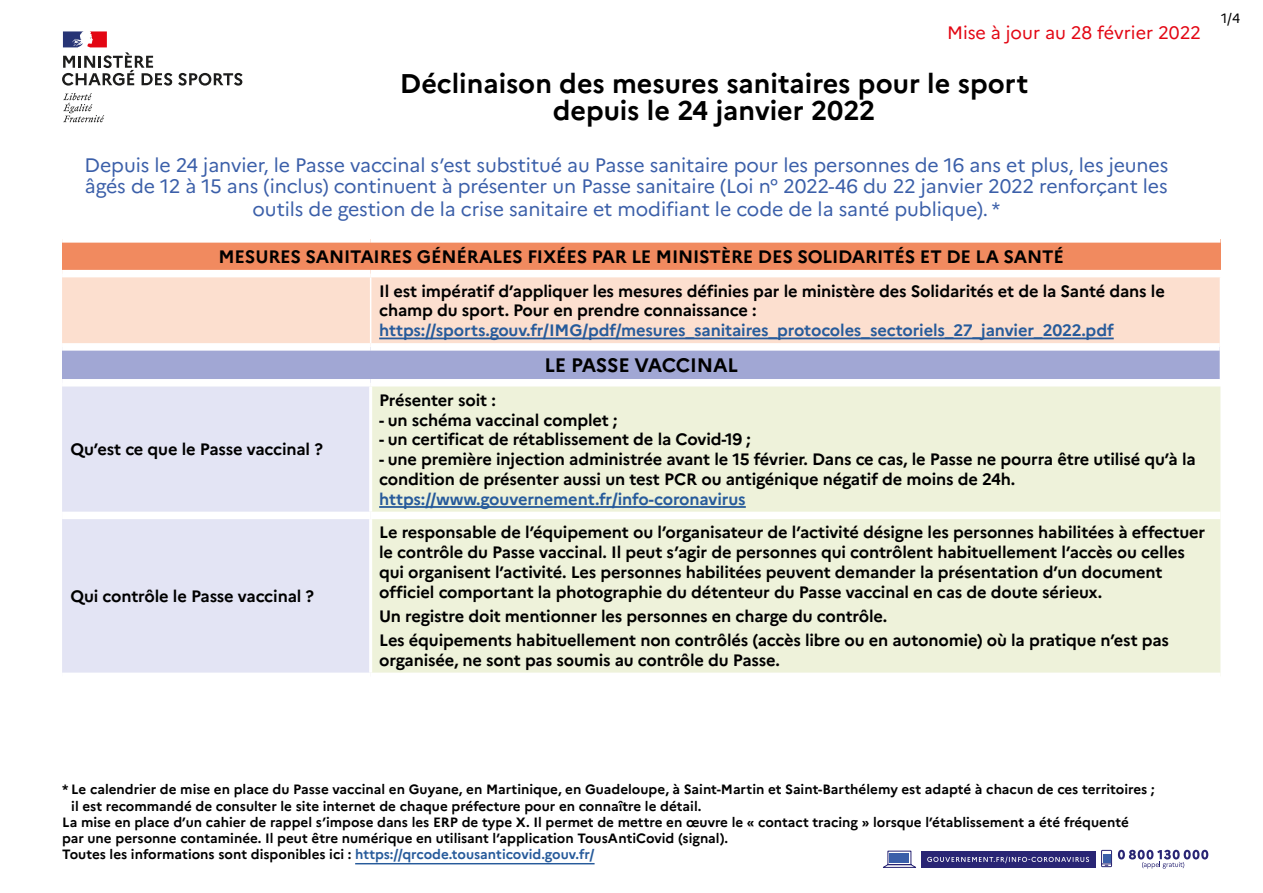
<style>
.page{position:relative;width:1263px;height:893px;background:#fff}
.page>*{position:absolute;margin:0;border:0;box-sizing:border-box;transform-origin:0 0}
.t1{font:700 27px/27px "Marianne";color:#000;text-align:center}
.t2{font:19.5px/21px "Marianne";letter-spacing:-.005em;color:#3b5fa9}
.t3{font:700 19.5px "Marianne";letter-spacing:-.01em;color:#000}
.t4{font:700 18px "Marianne";letter-spacing:-.01em;color:#000}
.t5{font:18px "Marianne";color:#e30613}
.t6{font:700 16.5px/19.8px "Marianne";letter-spacing:-.01em;color:#000}
.t7{font:700 16.5px "Marianne";letter-spacing:-.01em;color:#275b9b}
.t8{font:700 13.5px "Marianne";color:#000}
.t9{font:13.5px "Marianne";color:#000}
.s1{color:#275b9b}
</style>
<div class="page">
<svg style="left:1118px;top:850px;width:90px;height:19px"></svg>
<svg style="left:1101px;top:850px;width:11px;height:17px"></svg>
<div style="left:1103px;top:854px;width:7px;height:9px;background:#3b5fa9"></div>
<svg style="left:883px;top:850px;width:33px;height:18px"></svg>
<div style="left:890px;top:853px;width:19px;height:10px;background:#3b5fa9"></div>
<div style="left:921px;top:851px;width:174px;height:17px;background:#292574"></div>
<svg style="left:927px;top:857px;width:162px;height:6px"></svg>
<div style="left:62px;top:239px;width:1158px;height:35px;background:#f18a5f"></div>
<div style="left:62px;top:277px;width:1158px;height:66px;background:#fcdfcf"></div>
<div style="left:62px;top:347px;width:1158px;height:36px;background:#a1a7d4"></div>
<div style="left:62px;top:386px;width:307px;height:287px;background:#e3e4f4"></div>
<div style="left:372px;top:386px;width:848px;height:287px;background:#eef2da"></div>
<div style="left:62px;top:235px;width:309px;height:8px;background:#fff"></div>
<div style="left:371px;top:235px;width:849px;height:8px;background:#fff"></div>
<div style="left:62px;top:512px;width:309px;height:7px;background:#fff"></div>
<div style="left:371px;top:512px;width:849px;height:7px;background:#fff"></div>
<div style="left:62px;top:270px;width:309px;height:7px;background:#fff"></div>
<div style="left:371px;top:270px;width:850px;height:7px;background:#fff"></div>
<hr style="left:370px;top:277px;width:1px;height:66px;background:#fff">
<div style="left:62px;top:343px;width:309px;height:8px;background:#fff"></div>
<div style="left:371px;top:343px;width:849px;height:8px;background:#fff"></div>
<div style="left:62px;top:379px;width:309px;height:7px;background:#fff"></div>
<div style="left:371px;top:379px;width:850px;height:7px;background:#fff"></div>
<hr style="left:379px;top:338px;width:735px;height:1px;background:#275b9b">
<hr style="left:379px;top:506px;width:367px;height:2px;background:#275b9b">
<hr style="left:355px;top:863px;width:240px;height:1px;background:#275b9b">
<svg style="left:63px;top:93px;width:41px;height:29px"></svg>
<svg style="left:178px;top:73px;width:65px;height:13px"></svg>
<svg style="left:62px;top:31px;width:110px;height:55px"></svg>
<p class="t5" style="left:947px;top:22px;width:255px">Mise à jour au 28 février 2022</p>
<h1 class="t1" style="left:400px;top:69px;width:630px">Déclinaison des mesures sanitaires pour le sport depuis le 24 janvier 2022</h1>
<p class="t2" style="left:84px;top:154px;width:1085px">Depuis le 24 janvier, le Passe vaccinal s’est substitué au Passe sanitaire pour les personnes de 16 ans et plus, les jeunes âgés de 12 à 15 ans (inclus) continuent à présenter un Passe sanitaire (Loi n° 2022-46 du 22 janvier 2022 renforçant les</p>
<p class="t2" style="left:253px;top:199px;width:749px">outils de gestion de la crise sanitaire et modifiant le code de la santé publique). *</p>
<p class="t4" style="left:219px;top:246px;width:847px">MESURES SANITAIRES GÉNÉRALES FIXÉES PAR LE MINISTÈRE DES SOLIDARITÉS ET DE LA SANTÉ</p>
<p class="t6" style="left:379px;top:281px;width:787px">Il est impératif d’appliquer les mesures définies par le ministère des Solidarités et de la Santé dans le champ du sport. Pour en prendre connaissance :</p>
<p class="t7" style="left:379px;top:320px;width:736px">https://sports.gouv.fr/IMG/pdf/mesures_sanitaires_protocoles_sectoriels_27_janvier_2022.pdf</p>
<p class="t3" style="left:545px;top:353px;width:195px">LE PASSE VACCINAL</p>
<p class="t6" style="left:71px;top:439px;width:254px">Qu’est ce que le Passe vaccinal ?</p>
<p class="t6" style="left:71px;top:586px;width:245px">Qui contrôle le Passe vaccinal ?</p>
<p class="t6" style="left:379px;top:390px;width:118px">Présenter soit :</p>
<p class="t6" style="left:379px;top:410px;width:240px">- un schéma vaccinal complet ;</p>
<p class="t6" style="left:379px;top:430px;width:373px">- un certificat de rétablissement de la Covid-19 ;</p>
<p class="t6" style="left:379px;top:449px;width:818px">- une première injection administrée avant le 15 février. Dans ce cas, le Passe ne pourra être utilisé qu’à la condition de présenter aussi un test PCR ou antigénique négatif de moins de 24h.</p>
<p class="t7" style="left:379px;top:489px;width:368px">https://www.gouvernement.fr/info-coronavirus</p>
<p class="t6" style="left:379px;top:523px;width:827px">Le responsable de l’équipement ou l’organisateur de l’activité désigne les personnes habilitées à effectuer le contrôle du Passe vaccinal. Il peut s’agir de personnes qui contrôlent habituellement l’accès ou celles qui organisent l’activité. Les personnes habilitées peuvent demander la présentation d’un document officiel comportant la photographie du détenteur du Passe vaccinal en cas de doute sérieux.</p>
<p class="t6" style="left:379px;top:604px;width:791px;line-height:24px">Un registre doit mentionner les personnes en charge du contrôle.<br>Les équipements habituellement non contrôlés (accès libre ou en autonomie) où la pratique n’est pas</p>
<p class="t6" style="left:379px;top:650px;width:402px">organisée, ne sont pas soumis au contrôle du Passe.</p>
<p class="t9" style="left:1221px;top:10px;width:21px">1/4</p>
<p class="t8" style="left:62px;top:781px;width:1094px">* Le calendrier de mise en place du Passe vaccinal en Guyane, en Martinique, en Guadeloupe, à Saint-Martin et Saint-Barthélemy est adapté à chacun de ces territoires ;</p>
<p class="t8" style="left:71px;top:797px;width:632px">il est recommandé de consulter le site internet de chaque préfecture pour en connaître le détail.</p>
<p class="t8" style="left:62px;top:814px;width:1068px">La mise en place d’un cahier de rappel s’impose dans les ERP de type X. Il permet de mettre en œuvre le « contact tracing » lorsque l’établissement a été fréquenté</p>
<p class="t8" style="left:62px;top:830px;width:668px">par une personne contaminée. Il peut être numérique en utilisant l’application TousAntiCovid (signal).</p>
<p class="t8" style="left:62px;top:846px;width:534px">Toutes les informations sont disponibles ici : <span class="s1">https://qrcode.tousanticovid.gouv.fr/</span></p>
</div>
